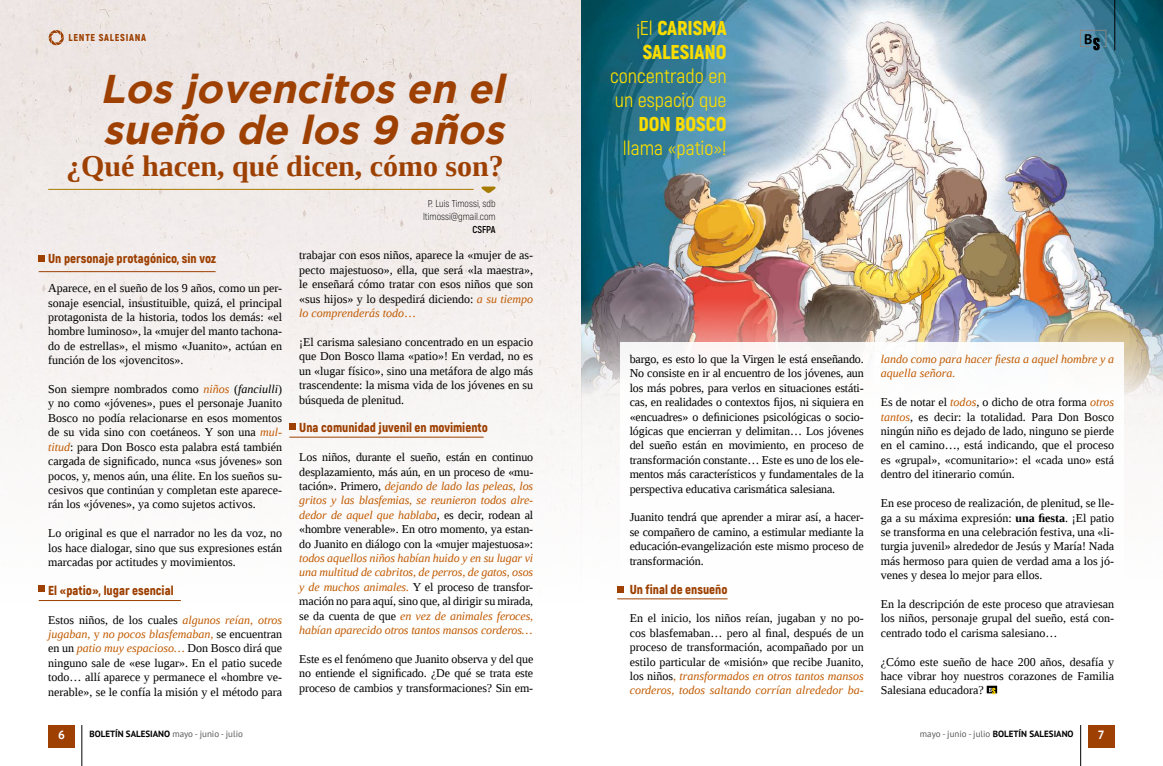
<style>
.page{position:relative;width:1163px;height:766px;background:#fff}
.page>*{position:absolute;margin:0;border:0;box-sizing:border-box;transform-origin:0 0}
.t1{font:italic 700 40px/41px "Gotham";color:#9d4002}
.t2{font:700 30px "Liberation Serif";color:#9d4002}
.t3{font:20px/24px "Akrobat";color:#f9dd00}
.t4{font:900 20px/24px "Akrobat";color:#f9dd00;text-align:center}
.t5{font:700 14px "PT Sans";color:#000}
.t6{font:900 13px "Akrobat";color:#9d4002}
.t7{font:12px/14.4px "Liberation Serif";color:#000;text-align:justify}
.t8{font:italic 12px/14.4px "Liberation Serif";letter-spacing:-.01em;color:#c15b02;text-align:justify}
.t9{font:700 12px "PT Sans";color:#fff}
.t10{font:300 10px/13px "Akrobat";color:#000;text-align:center}
.t11{font:900 10px "Akrobat";letter-spacing:.075em;color:#9d4002}
.t12{font:700 10px "Akrobat";letter-spacing:-.005em;color:#000}
.t13{font:700 9px "PT Sans";color:#000}
.t14{font:9px "PT Sans";color:#575756}
.s1{font-weight:400}
.s2{font-style:italic;color:#c15b02}
.s3{font-style:italic}
.s4{color:#c15b02}
.s5{font-style:normal;color:#000}
.s6{font-weight:700}
.s7{font-weight:400;color:#575756}
.s8{font-weight:700;color:#000}
</style>
<div class="page">
<img style="left:0;top:0;width:1161px;height:765px">
<img style="left:581px;top:0;width:581px;height:424px">
<div style="left:620px;top:342px;width:503px;height:367px;background:#fff"></div>
<svg style="left:49px;top:30px;width:15px;height:15px"></svg>
<svg style="left:986px;top:685px;width:10px;height:9px"></svg>
<div style="left:39px;top:255px;width:6px;height:7px;background:#9d4002"></div>
<div style="left:39px;top:585px;width:6px;height:7px;background:#9d4002"></div>
<div style="left:289px;top:423px;width:7px;height:7px;background:#9d4002"></div>
<div style="left:617px;top:586px;width:6px;height:7px;background:#9d4002"></div>
<hr style="left:39px;top:271px;width:176px;height:1px;background:#9d4002">
<hr style="left:289px;top:437px;width:194px;height:1px;background:#9d4002">
<hr style="left:617px;top:598px;width:110px;height:1px;background:#9d4002">
<hr style="left:39px;top:600px;width:142px;height:1px;background:#9d4002">
<hr style="left:48px;top:189px;width:425px;height:1px;background:#a77b00">
<svg style="left:480px;top:186px;width:16px;height:7px"></svg>
<div style="left:1087px;top:724px;width:27px;height:23px;background:#9d4002"></div>
<hr style="left:1079px;top:724px;width:1px;height:41px;background:#000">
<hr style="left:81px;top:724px;width:1px;height:41px;background:#000">
<div style="left:48px;top:724px;width:27px;height:23px;background:#9d4002"></div>
<hr style="left:1114px;top:0;width:1px;height:50px;background:#000">
<svg style="left:1079px;top:30px;width:27px;height:20px"></svg>
<h3 class="t4" style="left:636px;top:16px;width:92px"><span class="s1">¡El</span> CARISMA<br>SALESIANO</h3>
<h3 class="t3" style="left:610px;top:64px;width:118px">concentrado en un espacio que</h3>
<h3 class="t4" style="left:638px;top:112px;width:90px">DON BOSCO</h3>
<h3 class="t3" style="left:623px;top:136px;width:105px">llama «patio»!</h3>
<p class="t11" style="left:69px;top:31px;width:79px">LENTE SALESIANA</p>
<p class="t5" style="left:1083px;top:30px;width:10px">B</p>
<h1 class="t1" style="left:100px;top:67px;width:415px">Los jovencitos en el sueño de los 9 años</h1>
<h2 class="t2" style="left:66px;top:146px;width:439px">¿Qué hacen, qué dicen, cómo son?</h2>
<p class="t10" style="left:423px;top:196px;width:74px">P. Luis Timossi, sdb ltimossi@gmail.com</p>
<p class="t12" style="left:472px;top:223px;width:25px">CSFPA</p>
<p class="t6" style="left:48px;top:250px;width:169px">Un personaje protagónico, sin voz</p>
<p class="t7" style="left:48px;top:281px;width:235px">Aparece, en el sueño de los 9 años, como un per&shy;sonaje esencial, insustituible, quizá, el principal protagonista de la historia, todos los demás: «el hombre luminoso», la «mujer del manto tachona&shy;do de estrellas», el mismo «Juanito», actúan en función de los «jovencitos».</p>
<p class="t7" style="left:48px;top:381px;width:235px">Son siempre nombrados como <span class="s2">niños</span> (<span class="s3">fanciulli</span>) y no como «jóvenes», pues el personaje Juanito Bosco no podía relacionarse en esos momentos de su vida sino con coetáneos. Y son una <span class="s2">mul&shy;titud</span>: para Don Bosco esta palabra está también cargada de significado, nunca «sus jóvenes» son pocos, y, menos aún, una élite. En los sueños su&shy;cesivos que continúan y completan este aparece&shy;rán los «jóvenes», ya como sujetos activos.</p>
<p class="t7" style="left:48px;top:525px;width:235px">Lo original es que el narrador no les da voz, no los hace dialogar, sino que sus expresiones están marcadas por actitudes y movimientos.</p>
<p class="t6" style="left:48px;top:581px;width:127px">El «patio», lugar esencial</p>
<p class="t7" style="left:48px;top:612px;width:235px">Estos niños, de los cuales <span class="s2">algunos reían, otros jugaban,</span> <span class="s4">y</span> <span class="s2">no pocos blasfemaban,</span> se encuentran en un <span class="s2">patio muy espacioso…</span> Don Bosco dirá que ninguno sale de «ese lugar». En el patio sucede todo… allí aparece y permanece el «hombre ve&shy;nerable», se le confía la misión y el método para</p>
<p class="t7" style="left:299px;top:248px;width:235px">trabajar con esos niños, aparece la «mujer de as&shy;pecto majestuoso», ella, que será «la maestra», le enseñará cómo tratar con esos niños que son «sus hijos» y lo despedirá diciendo: <span class="s2">a su tiempo lo comprenderás todo</span><span class="s4">…</span></p>
<p class="t7" style="left:299px;top:334px;width:235px">¡El carisma salesiano concentrado en un espacio que Don Bosco llama «patio»! En verdad, no es un «lugar físico», sino una metáfora de algo más trascendente: la misma vida de los jóvenes en su búsqueda de plenitud.</p>
<p class="t6" style="left:299px;top:419px;width:190px">Una comunidad juvenil en movimiento</p>
<p class="t7" style="left:299px;top:450px;width:235px">Los niños, durante el sueño, están en continuo desplazamiento, más aún, en un proceso de «mu&shy;tación». Primero, <span class="s2">dejando de lado las peleas, los gritos y las blasfemias, se reunieron todos alre&shy;dedor de aquel que hablaba</span><span class="s3">,</span> es decir, rodean al «hombre venerable». En otro momento, ya estan&shy;do Juanito en diálogo con la «mujer majestuosa»:</p>
<p class="t8" style="left:299px;top:550px;width:235px">todos aquellos niños habían huido y en su lugar vi una multitud de cabritos, de perros, de gatos, osos y de muchos animales. <span class="s5">Y el proceso de transfor&shy;mación no para aquí, sino que, al dirigir su mirada, se da cuenta de que</span> en vez de animales feroces, habían aparecido otros tantos mansos corderos…</p>
<p class="t7" style="left:299px;top:651px;width:235px">Este es el fenómeno que Juanito observa y del que no entiende el significado. ¿De qué se trata este proceso de cambios y transformaciones? Sin em-</p>
<p class="t7" style="left:629px;top:351px;width:235px">bargo, es esto lo que la Virgen le está enseñando.<br>No consiste en ir al encuentro de los jóvenes, aun los más pobres, para verlos en situaciones estáti&shy;cas, en realidades o contextos fijos, ni siquiera en «encuadres» o definiciones psicológicas o socio&shy;lógicas que encierran y delimitan… Los jóvenes del sueño están en movimiento, en proceso de transformación constante… Este es uno de los ele&shy;mentos más característicos y fundamentales de la perspectiva educativa carismática salesiana.</p>
<p class="t7" style="left:629px;top:510px;width:235px">Juanito tendrá que aprender a mirar así, a hacer&shy;se compañero de camino, a estimular mediante la educación-evangelización este mismo proceso de transformación.</p>
<p class="t6" style="left:629px;top:580px;width:99px">Un final de ensueño</p>
<p class="t7" style="left:629px;top:611px;width:235px">En el inicio, los niños reían, jugaban y no po&shy;cos blasfemaban… pero al final, después de un proceso de transformación, acompañado por un estilo particular de «misión» que recibe Juanito, los niños<span class="s4">,</span> <span class="s2">transformados en otros tantos mansos corderos, todos saltando corrían alrededor ba-</span></p>
<p class="t8" style="left:880px;top:351px;width:235px">lando como para hacer fiesta a aquel hombre y a aquella señora.</p>
<p class="t7" style="left:880px;top:395px;width:235px">Es de notar el <span class="s2">todos</span><span class="s3">,</span> o dicho de otra forma <span class="s2">otros tantos</span><span class="s3">,</span> es decir: la totalidad. Para Don Bosco ningún niño es dejado de lado, ninguno se pierde en el camino…, está indicando, que el proceso es «grupal», «comunitario»: el «cada uno» está dentro del itinerario común.</p>
<p class="t7" style="left:880px;top:495px;width:235px">En ese proceso de realización, de plenitud, se lle&shy;ga a su máxima expresión: <span class="s6">una fiesta</span>. ¡El patio se transforma en una celebración festiva, una «li&shy;turgia juvenil» alrededor de Jesús y María! Nada más hermoso para quien de verdad ama a los jó&shy;venes y desea lo mejor para ellos.</p>
<p class="t7" style="left:880px;top:596px;width:235px">En la descripción de este proceso que atraviesan los niños, personaje grupal del sueño, está con&shy;centrado todo el carisma salesiano…</p>
<p class="t7" style="left:880px;top:654px;width:235px">¿Cómo este sueño de hace 200 años, desafía y hace vibrar hoy nuestros corazones de Familia Salesiana educadora?</p>
<p class="t13" style="left:89px;top:727px;width:155px">BOLETÍN SALESIANO <span class="s7">mayo - junio - julio</span></p>
<p class="t14" style="left:919px;top:728px;width:155px">mayo - junio - julio <span class="s8">BOLETÍN SALESIANO</span></p>
<p class="t9" style="left:58px;top:727px;width:8px">6</p>
<p class="t9" style="left:1097px;top:727px;width:8px">7</p>
</div>
